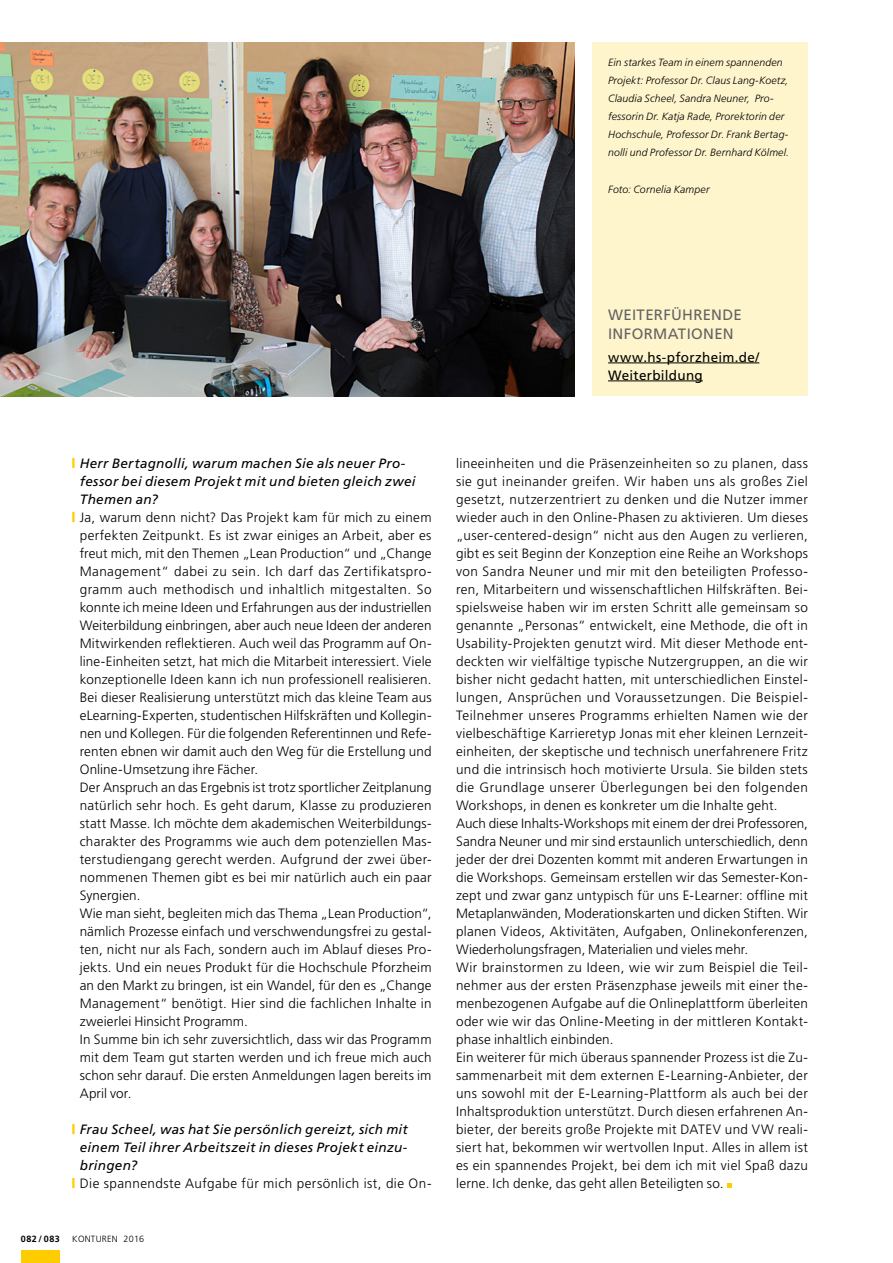
<style>
.page{position:relative;width:893px;height:1263px;background:#fff}
.page>*{position:absolute;margin:0;border:0;box-sizing:border-box;transform-origin:0 0}
.t1{font:15px/19.5px "Frutiger LT";letter-spacing:.02em;color:#646363}
.t2{font:300 13.5px/18px "Frutiger LT";letter-spacing:.02em;color:#000}
.t3{font:italic 13.5px/18px "Frutiger LT";letter-spacing:.025em;color:#000}
.t4{font:13.5px/18px "Frutiger LT";letter-spacing:.025em;color:#000}
.t5{font:italic 300 10.5px/18px "Frutiger LT";letter-spacing:.015em;color:#000}
.t6{font:300 9px "Frutiger LT";letter-spacing:.025em;color:#000}
.t7{font:700 9px "Frutiger LT";letter-spacing:.05em;color:#000}
</style>
<div class="page">
<div style="left:592px;top:43px;width:216px;height:353px;background:#fff5cc"></div>
<div style="left:21px;top:1250px;width:39px;height:13px;background:#fc0"></div>
<svg style="left:72px;top:458px;width:3px;height:10px"></svg>
<svg style="left:72px;top:512px;width:3px;height:10px"></svg>
<svg style="left:72px;top:1124px;width:3px;height:10px"></svg>
<svg style="left:72px;top:1178px;width:3px;height:10px"></svg>
<svg style="left:727px;top:1184px;width:4px;height:4px"></svg>
<img style="left:0;top:43px;width:574px;height:353px">
<hr style="left:608px;top:363px;width:151px;height:1px;background:#000">
<hr style="left:608px;top:381px;width:95px;height:1px;background:#000">
<p class="t5" style="left:608px;top:53px;width:183px">Ein starkes Team in einem spannenden Projekt: Professor Dr. Claus Lang-Koetz, Claudia Scheel, Sandra Neuner, Pro&shy;fessorin Dr. Katja Rade, Prorektorin der Hochschule, Professor Dr. Frank Bertag&shy;nolli und Professor Dr. Bernhard Kölmel.</p>
<p class="t5" style="left:608px;top:181px;width:103px">Foto: Cornelia Kamper</p>
<p class="t1" style="left:608px;top:305px;width:135px">WEITERFÜHRENDE<br>INFORMATIONEN</p>
<p class="t4" style="left:608px;top:348px;width:153px">www.hs-pforzheim.de/<br>Weiterbildung</p>
<p class="t3" style="left:80px;top:454px;width:337px">Herr Bertagnolli, warum machen Sie als neuer Pro&shy;fessor bei diesem Projekt mit und bieten gleich zwei<br>Themen an?</p>
<p class="t2" style="left:80px;top:509px;width:353px">Ja, warum denn nicht? Das Projekt kam für mich zu einem perfekten Zeitpunkt. Es ist zwar einiges an Arbeit, aber es freut mich, mit den Themen „Lean Production“ und „Change Management“ dabei zu sein. Ich darf das Zertifikatspro&shy;gramm auch methodisch und inhaltlich mitgestalten. So konnte ich meine Ideen und Erfahrungen aus der industriellen Weiterbildung einbringen, aber auch neue Ideen der anderen Mitwirkenden reflektieren. Auch weil das Programm auf On&shy;line-Einheiten setzt, hat mich die Mitarbeit interessiert. Viele konzeptionelle Ideen kann ich nun professionell realisieren.<br>Bei dieser Realisierung unterstützt mich das kleine Team aus eLearning-Experten, studentischen Hilfskräften und Kollegin&shy;nen und Kollegen. Für die folgenden Referentinnen und Refe&shy;renten ebnen wir damit auch den Weg für die Erstellung und Online-Umsetzung ihre Fächer.<br>Der Anspruch an das Ergebnis ist trotz sportlicher Zeitplanung natürlich sehr hoch. Es geht darum, Klasse zu produzieren statt Masse. Ich möchte dem akademischen Weiterbildungs&shy;charakter des Programms wie auch dem potenziellen Mas&shy;terstudiengang gerecht werden. Aufgrund der zwei über&shy;nommenen Themen gibt es bei mir natürlich auch ein paar Synergien.<br>Wie man sieht, begleiten mich das Thema „Lean Production“, nämlich Prozesse einfach und verschwendungsfrei zu gestal&shy;ten, nicht nur als Fach, sondern auch im Ablauf dieses Pro&shy;jekts. Und ein neues Produkt für die Hochschule Pforzheim an den Markt zu bringen, ist ein Wandel, für den es „Change Management“ benötigt. Hier sind die fachlichen Inhalte in zweierlei Hinsicht Programm.<br>In Summe bin ich sehr zuversichtlich, dass wir das Programm mit dem Team gut starten werden und ich freue mich auch schon sehr darauf. Die ersten Anmeldungen lagen bereits im April vor.</p>
<p class="t3" style="left:80px;top:1120px;width:330px;text-align:justify">Frau Scheel, was hat Sie persönlich gereizt, sich mit einem Teil ihrer Arbeitszeit in dieses Projekt einzu&shy;bringen?</p>
<p class="t2" style="left:80px;top:1175px;width:353px">Die spannendste Aufgabe für mich persönlich ist, die On-</p>
<p class="t7" style="left:21px;top:1234px;width:40px">082 / 083</p>
<p class="t6" style="left:72px;top:1234px;width:73px">KONTUREN 2016</p>
<p class="t2" style="left:456px;top:455px;width:353px">lineeinheiten und die Präsenzeinheiten so zu planen, dass sie gut ineinander greifen. Wir haben uns als großes Ziel gesetzt, nutzerzentriert zu denken und die Nutzer immer wieder auch in den Online-Phasen zu aktivieren. Um dieses „user-centered-design“ nicht aus den Augen zu verlieren, gibt es seit Beginn der Konzeption eine Reihe an Workshops von Sandra Neuner und mir mit den beteiligten Professo&shy;ren, Mitarbeitern und wissenschaftlichen Hilfskräften. Bei&shy;spielsweise haben wir im ersten Schritt alle gemeinsam so genannte „Personas“ entwickelt, eine Methode, die oft in Usability-Projekten genutzt wird. Mit dieser Methode ent&shy;deckten wir vielfältige typische Nutzergruppen, an die wir bisher nicht gedacht hatten, mit unterschiedlichen Einstel&shy;lungen, Ansprüchen und Voraussetzungen. Die Beispiel-Teilnehmer unseres Programms erhielten Namen wie der vielbeschäftige Karrieretyp Jonas mit eher kleinen Lernzeit&shy;einheiten, der skeptische und technisch unerfahrenere Fritz und die intrinsisch hoch motivierte Ursula. Sie bilden stets die Grundlage unserer Überlegungen bei den folgenden Workshops, in denen es konkreter um die Inhalte geht.<br>Auch diese Inhalts-Workshops mit einem der drei Professoren, Sandra Neuner und mir sind erstaunlich unterschiedlich, denn jeder der drei Dozenten kommt mit anderen Erwartungen in die Workshops. Gemeinsam erstellen wir das Semester-Kon&shy;zept und zwar ganz untypisch für uns E-Learner: offline mit Metaplanwänden, Moderationskarten und dicken Stiften. Wir planen Videos, Aktivitäten, Aufgaben, Onlinekonferenzen, Wiederholungsfragen, Materialien und vieles mehr.<br>Wir brainstormen zu Ideen, wie wir zum Beispiel die Teil&shy;nehmer aus der ersten Präsenzphase jeweils mit einer the&shy;menbezogenen Aufgabe auf die Onlineplattform überleiten oder wie wir das Online-Meeting in der mittleren Kontakt&shy;phase inhaltlich einbinden.<br>Ein weiterer für mich überaus spannender Prozess ist die Zu&shy;sammenarbeit mit dem externen E-Learning-Anbieter, der uns sowohl mit der E-Learning-Plattform als auch bei der Inhaltsproduktion unterstützt. Durch diesen erfahrenen An&shy;bieter, der bereits große Projekte mit DATEV und VW reali&shy;siert hat, bekommen wir wertvollen Input. Alles in allem ist es ein spannendes Projekt, bei dem ich mit viel Spaß dazu lerne. Ich denke, das geht allen Beteiligten so.</p>
</div>
